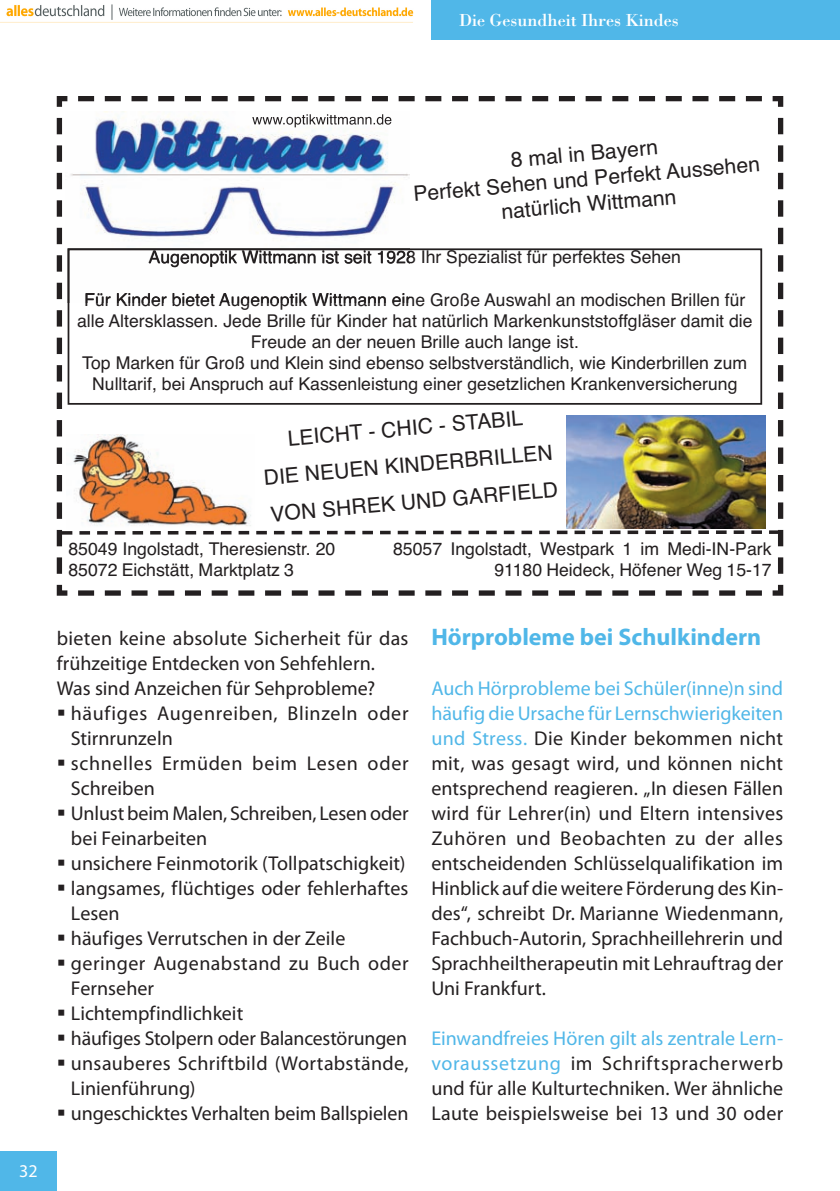
<style>
.page{position:relative;width:840px;height:1191px;background:#fff}
.page>*{position:absolute;margin:0;border:0;box-sizing:border-box;transform-origin:0 0}
.t1{font:700 24px "Myriad Pro";color:#50b7e8}
.t2{font:21.2px/25.4px "Helvetica OV MXDGOA";color:#231f20;text-align:center}
.t3{font:20px/25px "Myriad Pro";letter-spacing:.005em;color:#231f20}
.t4{font:20px/25px "Myriad Pro";letter-spacing:.03em;color:#231f20}
.t5{font:18px "Bodoni Std";color:#fff}
.t6{font:18px "Myriad Pro";color:#fff}
.t7{font:17.6px/21.2px "Helvetica OV MXDGOA";color:#231f20;text-align:center}
.s1{color:#50b7e8}
</style>
<div class="page">
<svg style="left:57px;top:96px;width:725px;height:499px"></svg>
<img style="left:252px;top:114px;width:139px;height:14px">
<div style="left:0;top:1151px;width:57px;height:40px;background:#50b7e8"></div>
<div style="left:431px;top:0;width:408px;height:40px;background:#50b7e8"></div>
<hr style="left:839px;top:0;width:1px;height:40px;background:#aad6f2">
<img style="left:6px;top:4px;width:408px;height:16px">
<p class="t5" style="left:459px;top:9px;width:221px">Die Gesundheit Ihres Kindes</p>
<p class="t6" style="left:19px;top:1160px;width:20px">32</p>
<p class="t2" style="left:410px;top:156px;width:349px;rotate:-5deg">8 mal in Bayern<br>Perfekt Sehen und Perfekt Aussehen natürlich Wittmann</p>
<p class="t7" style="left:148px;top:247px;width:533px">Augenoptik Wittmann ist seit 1928 Ihr Spezialist für perfektes Sehen</p>
<p class="t7" style="left:77px;top:289px;width:676px">Für Kinder bietet Augenoptik Wittmann eine Große Auswahl an modischen Brillen für alle Altersklassen. Jede Brille für Kinder hat natürlich Markenkunststoffgläser damit die Freude an der neuen Brille auch lange ist.<br>Top Marken für Groß und Klein sind ebenso selbstverständlich, wie Kinderbrillen zum Nulltarif, bei Anspruch auf Kassenleistung einer gesetzlichen Krankenversicherung</p>
<p class="t2" style="left:259px;top:423px;width:293px;line-height:37px;rotate:-5deg">LEICHT - CHIC - STABIL<br>DIE NEUEN KINDERBRILLEN<br>VON SHREK UND GARFIELD</p>
<p class="t7" style="left:68px;top:538px;width:268px">85049 Ingolstadt, Theresienstr. 20</p>
<p class="t7" style="left:393px;top:538px;width:380px">85057 Ingolstadt, Westpark 1 im Medi-IN-Park</p>
<p class="t7" style="left:68px;top:559px;width:227px">85072 Eichstätt, Marktplatz 3</p>
<p class="t7" style="left:494px;top:559px;width:279px">91180 Heideck, Höfener Weg 15-17</p>
<p class="t3" style="left:57px;top:625px;width:353px">bieten keine absolute Sicherheit für das frühzeitige Entdecken von Sehfehlern.<br>Was sind Anzeichen für Sehprobleme?</p>
<p class="t4" style="left:71px;top:700px;width:339px;text-indent:-14px">▪ häufiges Augenreiben, Blinzeln oder<br>Stirnrunzeln</p>
<p class="t4" style="left:71px;top:750px;width:339px;text-indent:-14px">▪ schnelles Ermüden beim Lesen oder<br>Schreiben</p>
<p class="t3" style="left:71px;top:800px;width:339px;text-indent:-14px">▪ Unlust beim Malen, Schreiben, Lesen oder bei Feinarbeiten</p>
<p class="t3" style="left:57px;top:850px;width:350px">▪ unsichere Feinmotorik (Tollpatschigkeit)</p>
<p class="t3" style="left:71px;top:875px;width:339px;text-indent:-14px">▪ langsames, flüchtiges oder fehlerhaftes<br>Lesen</p>
<p class="t3" style="left:57px;top:925px;width:290px">▪ häufiges Verrutschen in der Zeile</p>
<p class="t3" style="left:71px;top:950px;width:339px;text-indent:-14px">▪ geringer Augenabstand zu Buch oder<br>Fernseher</p>
<p class="t3" style="left:57px;top:1000px;width:188px">▪ Lichtempfindlichkeit</p>
<p class="t3" style="left:57px;top:1025px;width:351px">▪ häufiges Stolpern oder Balancestörungen</p>
<p class="t3" style="left:71px;top:1050px;width:339px;text-indent:-14px">▪ unsauberes Schriftbild (Wortabstände,<br>Linienführung)</p>
<p class="t3" style="left:57px;top:1100px;width:353px">▪ ungeschicktes Verhalten beim Ballspielen</p>
<p class="t1" style="left:431px;top:621px;width:331px">Hörprobleme bei Schulkindern</p>
<p class="t3" style="left:431px;top:675px;width:353px;text-align:justify"><span class="s1">Auch Hörprobleme bei Schüler(inne)n sind häufig die Ursache für Lernschwierigkeiten und Stress.</span> Die Kinder bekommen nicht mit, was gesagt wird, und können nicht entsprechend reagieren. „In diesen Fällen wird für Lehrer(in) und Eltern intensives Zuhören und Beobachten zu der alles entscheidenden Schlüsselqualifikation im Hinblick auf die weitere Förderung des Kin&shy;des“, schreibt Dr. Marianne Wiedenmann, Fachbuch-Autorin, Sprachheillehrerin und Sprachheiltherapeutin mit Lehrauftrag der Uni Frankfurt.</p>
<p class="t3" style="left:431px;top:1025px;width:353px;text-align:justify"><span class="s1">Einwandfreies Hören gilt als zentrale Lern&shy;voraussetzung</span> im Schriftspracherwerb und für alle Kulturtechniken. Wer ähnliche Laute beispielsweise bei 13 und 30 oder</p>
</div>
